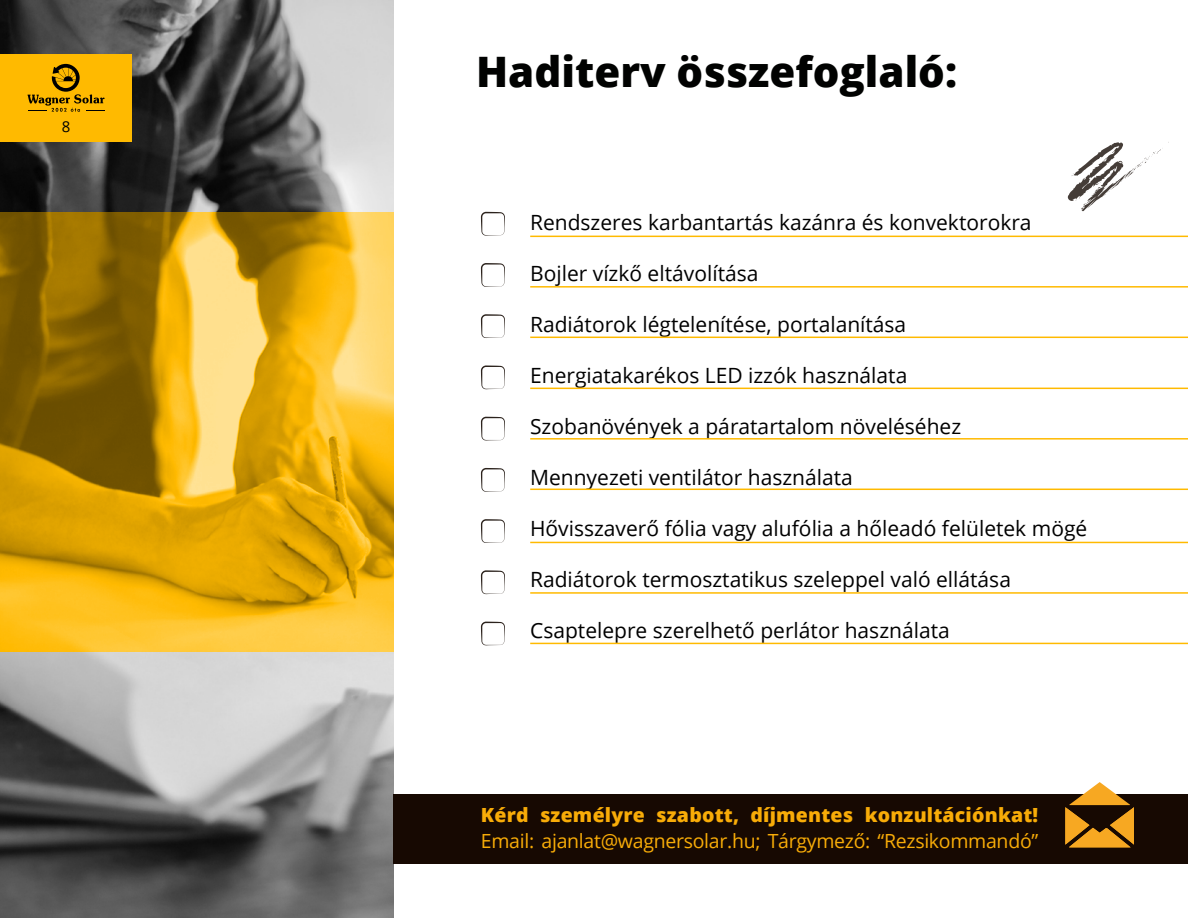
<style>
.page{position:relative;width:1188px;height:918px;background:#fff}
.page>*{position:absolute;margin:0;border:0;box-sizing:border-box;transform-origin:0 0}
.t1{font:800 42px "Open Sans";color:#010201}
.t2{font:21px "Open Sans";color:#000}
.t3{font:19.5px "Open Sans";letter-spacing:-.015em;color:#f8ac08}
.t4{font:800 19.5px "Open Sans";letter-spacing:.01em;color:#f8ac08}
.t5{font:15px "Open Sans";color:#000}
</style>
<div class="page">
<img style="left:0;top:0;width:394px;height:918px">
<svg style="left:481px;top:468px;width:24px;height:24px"></svg>
<svg style="left:481px;top:314px;width:24px;height:24px"></svg>
<svg style="left:481px;top:622px;width:24px;height:23px"></svg>
<svg style="left:481px;top:417px;width:24px;height:24px"></svg>
<svg style="left:481px;top:263px;width:24px;height:24px"></svg>
<svg style="left:481px;top:570px;width:24px;height:24px"></svg>
<svg style="left:481px;top:365px;width:24px;height:24px"></svg>
<svg style="left:481px;top:212px;width:24px;height:24px"></svg>
<svg style="left:481px;top:519px;width:24px;height:24px"></svg>
<hr style="left:530px;top:236px;width:658px;height:1px;background:#ffba00">
<hr style="left:530px;top:388px;width:658px;height:1px;background:#ffba00">
<hr style="left:530px;top:542px;width:658px;height:1px;background:#ffba00">
<hr style="left:530px;top:286px;width:658px;height:2px;background:#ffba00">
<hr style="left:530px;top:438px;width:658px;height:2px;background:#ffba00">
<hr style="left:530px;top:592px;width:658px;height:2px;background:#ffba00">
<hr style="left:530px;top:337px;width:658px;height:1px;background:#ffba00">
<hr style="left:530px;top:489px;width:658px;height:1px;background:#ffba00">
<hr style="left:530px;top:643px;width:658px;height:1px;background:#ffba00">
<div style="left:0;top:54px;width:132px;height:88px;background:#ffba00"></div>
<svg style="left:27px;top:64px;width:78px;height:48px"></svg>
<svg style="left:0;top:212px;width:394px;height:439px;background:#d09e1a"></svg>
<svg style="left:1068px;top:142px;width:101px;height:70px"></svg>
<div style="left:394px;top:794px;width:794px;height:70px;background:#170902"></div>
<svg style="left:1065px;top:782px;width:69px;height:65px"></svg>
<p class="t5" style="left:62px;top:116px;width:10px">8</p>
<h1 class="t1" style="left:476px;top:40px;width:483px">Haditerv összefoglaló:</h1>
<p class="t2" style="left:530px;top:208px;width:503px">Rendszeres karbantartás kazánra és konvektorokra</p>
<p class="t2" style="left:530px;top:259px;width:230px">Bojler vízkő eltávolítása</p>
<p class="t2" style="left:530px;top:310px;width:378px">Radiátorok légtelenítése, portalanítása</p>
<p class="t2" style="left:530px;top:361px;width:379px">Energiatakarékos LED izzók használata</p>
<p class="t2" style="left:530px;top:412px;width:433px">Szobanövények a páratartalom növeléséhez</p>
<p class="t2" style="left:530px;top:463px;width:324px">Mennyezeti ventilátor használata</p>
<p class="t2" style="left:530px;top:514px;width:559px">Hővisszaverő fólia vagy alufólia a hőleadó felületek mögé</p>
<p class="t2" style="left:530px;top:565px;width:482px">Radiátorok termosztatikus szeleppel való ellátása</p>
<p class="t2" style="left:530px;top:616px;width:421px">Csaptelepre szerelhető perlátor használata</p>
<p class="t4" style="left:481px;top:800px;width:559px">Kérd személyre szabott, díjmentes konzultációnkat!</p>
<p class="t3" style="left:481px;top:827px;width:559px">Email: ajanlat@wagnersolar.hu; Tárgymező: “Rezsikommandó”</p>
</div>
